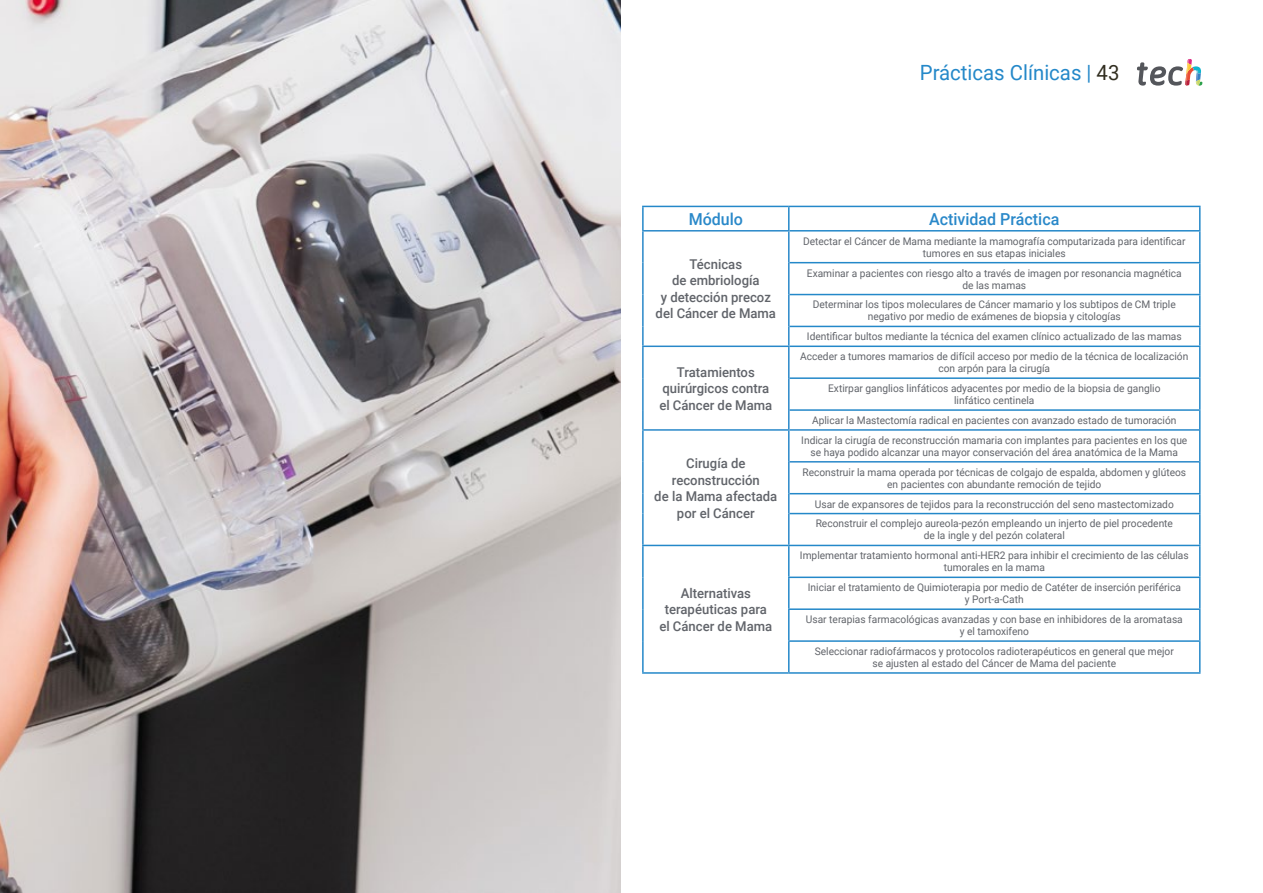
<style>
.page{position:relative;width:1263px;height:893px;background:#fff}
.page>*{position:absolute;margin:0;border:0;box-sizing:border-box;transform-origin:0 0}
.t1{font:21px "Roboto";color:#2488c9}
.t2{font:500 16.5px "Roboto";color:#2988c9}
.t3{font:500 13.5px/16.5px "Roboto";color:#61646a;text-align:center}
.t4{font:10.5px/12px "Roboto";color:#61646a;text-align:center}
.s1{color:#312e20}
</style>
<div class="page">
<img style="left:0;top:0;width:621px;height:893px">
<svg style="left:1137px;top:59px;width:65px;height:27px"></svg>
<hr style="left:788px;top:546px;width:1px;height:31px;background:#2488c9">
<hr style="left:788px;top:578px;width:1px;height:30px;background:#2488c9">
<hr style="left:788px;top:610px;width:1px;height:30px;background:#2488c9">
<hr style="left:788px;top:642px;width:1px;height:30px;background:#2488c9">
<hr style="left:642px;top:672px;width:147px;height:2px;background:#2488c9">
<hr style="left:642px;top:545px;width:147px;height:1px;background:#2488c9">
<hr style="left:642px;top:546px;width:2px;height:31px;background:#2488c9">
<hr style="left:642px;top:577px;width:2px;height:32px;background:#2488c9">
<hr style="left:642px;top:609px;width:2px;height:32px;background:#2488c9">
<hr style="left:642px;top:641px;width:2px;height:31px;background:#2488c9">
<hr style="left:789px;top:493px;width:411px;height:1px;background:#2488c9">
<hr style="left:789px;top:513px;width:411px;height:1px;background:#2488c9">
<hr style="left:789px;top:545px;width:411px;height:1px;background:#2488c9">
<hr style="left:1199px;top:546px;width:1px;height:31px;background:#2488c9">
<hr style="left:1199px;top:578px;width:1px;height:30px;background:#2488c9">
<hr style="left:1199px;top:610px;width:1px;height:30px;background:#2488c9">
<hr style="left:1199px;top:642px;width:1px;height:30px;background:#2488c9">
<hr style="left:789px;top:429px;width:410px;height:2px;background:#2988c9">
<hr style="left:789px;top:461px;width:410px;height:2px;background:#2988c9">
<hr style="left:789px;top:206px;width:411px;height:1px;background:#2488c9">
<svg style="left:1199px;top:207px;width:1px;height:23px"></svg>
<hr style="left:789px;top:230px;width:411px;height:2px;background:#2488c9">
<hr style="left:1199px;top:232px;width:1px;height:30px;background:#2488c9">
<hr style="left:789px;top:262px;width:411px;height:1px;background:#2488c9">
<hr style="left:1199px;top:263px;width:1px;height:31px;background:#2488c9">
<hr style="left:789px;top:294px;width:411px;height:1px;background:#2488c9">
<hr style="left:1199px;top:295px;width:1px;height:31px;background:#2488c9">
<hr style="left:789px;top:326px;width:411px;height:1px;background:#2488c9">
<svg style="left:1199px;top:327px;width:1px;height:19px"></svg>
<hr style="left:1199px;top:347px;width:1px;height:30px;background:#2488c9">
<hr style="left:1199px;top:379px;width:1px;height:30px;background:#2488c9">
<svg style="left:1199px;top:411px;width:1px;height:19px"></svg>
<hr style="left:788px;top:577px;width:412px;height:1px;background:#2488c9">
<hr style="left:788px;top:608px;width:412px;height:2px;background:#2488c9">
<hr style="left:788px;top:640px;width:412px;height:2px;background:#2488c9">
<hr style="left:789px;top:346px;width:411px;height:1px;background:#2488c9">
<hr style="left:789px;top:377px;width:411px;height:2px;background:#2488c9">
<hr style="left:789px;top:409px;width:411px;height:2px;background:#2488c9">
<hr style="left:1199px;top:430px;width:1px;height:32px;background:#2488c9">
<hr style="left:1199px;top:462px;width:1px;height:31px;background:#2488c9">
<svg style="left:1199px;top:494px;width:1px;height:19px"></svg>
<hr style="left:1199px;top:514px;width:1px;height:31px;background:#2488c9">
<hr style="left:789px;top:672px;width:411px;height:2px;background:#2488c9">
<hr style="left:642px;top:206px;width:147px;height:1px;background:#2488c9">
<hr style="left:642px;top:207px;width:2px;height:23px;background:#2488c9">
<svg style="left:788px;top:207px;width:1px;height:23px"></svg>
<hr style="left:642px;top:230px;width:147px;height:2px;background:#2988c9">
<hr style="left:642px;top:232px;width:2px;height:31px;background:#2988c9">
<hr style="left:788px;top:232px;width:1px;height:31px;background:#2988c9">
<hr style="left:642px;top:263px;width:2px;height:32px;background:#2988c9">
<hr style="left:788px;top:263px;width:1px;height:32px;background:#2988c9">
<hr style="left:642px;top:295px;width:2px;height:31px;background:#2988c9">
<hr style="left:788px;top:295px;width:1px;height:31px;background:#2988c9">
<hr style="left:642px;top:326px;width:2px;height:20px;background:#2988c9">
<svg style="left:788px;top:326px;width:1px;height:20px"></svg>
<hr style="left:642px;top:346px;width:147px;height:1px;background:#2988c9">
<hr style="left:642px;top:347px;width:2px;height:31px;background:#2988c9">
<hr style="left:788px;top:347px;width:1px;height:31px;background:#2988c9">
<hr style="left:642px;top:378px;width:2px;height:32px;background:#2988c9">
<hr style="left:788px;top:378px;width:1px;height:32px;background:#2988c9">
<svg style="left:642px;top:410px;width:2px;height:19px"></svg>
<svg style="left:788px;top:410px;width:1px;height:19px"></svg>
<hr style="left:642px;top:429px;width:147px;height:2px;background:#2988c9">
<hr style="left:642px;top:431px;width:2px;height:31px;background:#2988c9">
<hr style="left:788px;top:431px;width:1px;height:31px;background:#2988c9">
<hr style="left:642px;top:462px;width:2px;height:32px;background:#2988c9">
<hr style="left:788px;top:462px;width:1px;height:32px;background:#2988c9">
<hr style="left:642px;top:494px;width:2px;height:20px;background:#2988c9">
<svg style="left:788px;top:494px;width:1px;height:20px"></svg>
<hr style="left:642px;top:514px;width:2px;height:31px;background:#2988c9">
<hr style="left:788px;top:514px;width:1px;height:31px;background:#2988c9">
<h1 class="t1" style="left:920px;top:57px;width:201px">Prácticas Clínicas | <span class="s1">43</span></h1>
<h2 class="t2" style="left:689px;top:207px;width:56px">Módulo</h2>
<h2 class="t2" style="left:929px;top:207px;width:132px">Actividad Práctica</h2>
<p class="t3" style="left:656px;top:255px;width:122px">Técnicas<br>de embriología<br>y detección precoz del Cáncer de Mama</p>
<p class="t4" style="left:803px;top:235px;width:384px">Detectar el Cáncer de Mama mediante la mamografía computarizada para identificar tumores en sus etapas iniciales</p>
<p class="t4" style="left:807px;top:266px;width:376px">Examinar a pacientes con riesgo alto a través de imagen por resonancia magnética de las mamas</p>
<p class="t4" style="left:813px;top:298px;width:364px">Determinar los tipos moleculares de Cáncer mamario y los subtipos de CM triple negativo por medio de exámenes de biopsia y citologías</p>
<p class="t4" style="left:807px;top:330px;width:376px">Identificar bultos mediante la técnica del examen clínico actualizado de las mamas</p>
<p class="t3" style="left:659px;top:363px;width:114px">Tratamientos quirúrgicos contra el Cáncer de Mama</p>
<p class="t3" style="left:654px;top:454px;width:125px">Cirugía de reconstrucción<br>de la Mama afectada por el Cáncer</p>
<p class="t3" style="left:659px;top:584px;width:114px">Alternativas terapéuticas para el Cáncer de Mama</p>
<p class="t4" style="left:800px;top:350px;width:390px">Acceder a tumores mamarios de difícil acceso por medio de la técnica de localización con arpón para la cirugía</p>
<p class="t4" style="left:828px;top:382px;width:334px">Extirpar ganglios linfáticos adyacentes por medio de la biopsia de ganglio linfático centinela</p>
<p class="t4" style="left:812px;top:414px;width:366px">Aplicar la Mastectomía radical en pacientes con avanzado estado de tumoración</p>
<p class="t4" style="left:801px;top:434px;width:388px">Indicar la cirugía de reconstrucción mamaria con implantes para pacientes en los que se haya podido alcanzar una mayor conservación del área anatómica de la Mama</p>
<p class="t4" style="left:802px;top:466px;width:385px">Reconstruir la mama operada por técnicas de colgajo de espalda, abdomen y glúteos en pacientes con abundante remoción de tejido</p>
<p class="t4" style="left:815px;top:493px;width:360px;line-height:20px;text-align:left">Usar de expansores de tejidos para la reconstrucción del seno mastectomizado<br>Reconstruir el complejo aureola-pezón empleando un injerto de piel procedente</p>
<p class="t4" style="left:924px;top:529px;width:143px">de la ingle y del pezón colateral</p>
<p class="t4" style="left:800px;top:549px;width:390px">Implementar tratamiento hormonal anti-HER2 para inhibir el crecimiento de las células tumorales en la mama</p>
<p class="t4" style="left:808px;top:581px;width:375px">Iniciar el tratamiento de Quimioterapia por medio de Catéter de inserción periférica y Port-a-Cath</p>
<p class="t4" style="left:806px;top:613px;width:378px">Usar terapias farmacológicas avanzadas y con base en inhibidores de la aromatasa y el tamoxifeno</p>
<p class="t4" style="left:815px;top:645px;width:361px">Seleccionar radiofármacos y protocolos radioterapéuticos en general que mejor se ajusten al estado del Cáncer de Mama del paciente</p>
</div>
